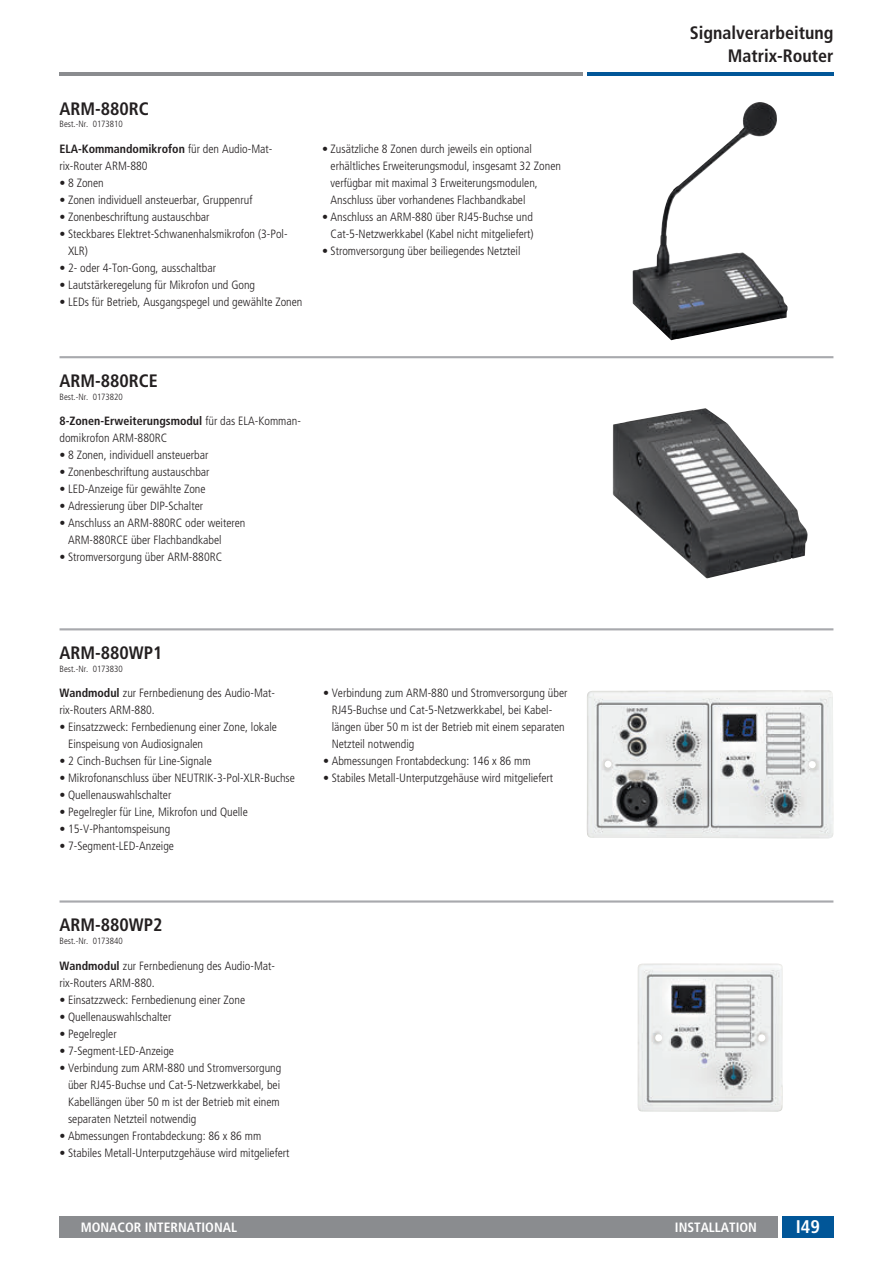
<style>
.page{position:relative;width:893px;height:1263px;background:#fff}
.page>*{position:absolute;margin:0;border:0;box-sizing:border-box;transform-origin:0 0}
.t1{font:700 condensed 18.3px "Frutiger LT Pro";color:#fff}
.t2{font:700 condensed 18px/22.5px "Frutiger LT Pro";color:#231f20;text-align:right}
.t3{font:700 condensed 13.5px "Frutiger LT Pro";color:#fff}
.t4{font:300 condensed 12px/17px "Frutiger LT Pro";color:#231f20}
.t5{font:300 condensed 9px "Frutiger LT Pro";color:#231f20}
.s1{font-weight:700}
</style>
<div class="page">
<hr style="left:587px;top:72px;width:246px;height:3px;background:#015698">
<div style="left:782px;top:1216px;width:51px;height:21px;background:#015698"></div>
<div style="left:60px;top:1216px;width:718px;height:21px;background:#8a8c8f"></div>
<hr style="left:60px;top:72px;width:523px;height:3px;background:#8a8c8f">
<img style="left:633px;top:105px;width:155px;height:235px">
<img style="left:613px;top:408px;width:195px;height:170px">
<hr style="left:60px;top:356px;width:773px;height:2px;background:#a8a9ad">
<img style="left:586px;top:690px;width:247px;height:148px">
<hr style="left:60px;top:628px;width:773px;height:2px;background:#a8a9ad">
<img style="left:637px;top:963px;width:146px;height:149px">
<hr style="left:60px;top:900px;width:773px;height:2px;background:#a8a9ad">
<h2 class="t2" style="left:60px;top:97px;width:91px">ARM-880RC</h2>
<p class="t5" style="left:60px;top:119px;width:65px">Best.-Nr. 0173810</p>
<p class="t4" style="left:60px;top:141px;width:214px"><span class="s1">ELA-Kommandomikrofon</span> für den Audio-Mat&shy;rix-Router ARM‑880</p>
<p class="t4" style="left:60px;top:175px;width:46px">• 8 Zonen</p>
<p class="t4" style="left:60px;top:192px;width:194px">• Zonen individuell ansteuerbar, Gruppenruf</p>
<p class="t4" style="left:60px;top:209px;width:152px">• Zonenbeschriftung austauschbar</p>
<p class="t4" style="left:68px;top:226px;width:221px;text-indent:-9px">• Steckbares Elektret-Schwanenhalsmikrofon (3-Pol-<br>XLR)</p>
<p class="t4" style="left:60px;top:260px;width:158px">• 2- oder 4-Ton-Gong, ausschaltbar</p>
<p class="t4" style="left:60px;top:277px;width:197px">• Lautstärkeregelung für Mikrofon und Gong</p>
<p class="t4" style="left:60px;top:294px;width:244px">• LEDs für Betrieb, Ausgangspegel und gewählte Zonen</p>
<p class="t4" style="left:331px;top:141px;width:232px;text-indent:-9px">• Zusätzliche 8 Zonen durch jeweils ein optional erhältliches Erweiterungsmodul, insgesamt 32 Zonen verfügbar mit maximal 3 Erweiterungsmodulen, Anschluss über vorhandenes Flachbandkabel</p>
<p class="t4" style="left:322px;top:209px;width:213px;text-align:right">• Anschluss an ARM‑880 über RJ45-Buchse und<br>Cat-5-Netzwerkkabel (Kabel nicht mitgeliefert)</p>
<p class="t4" style="left:322px;top:243px;width:200px">• Stromversorgung über beiliegendes Netzteil</p>
<h2 class="t2" style="left:60px;top:369px;width:100px">ARM-880RCE</h2>
<p class="t5" style="left:60px;top:391px;width:65px">Best.-Nr. 0173820</p>
<p class="t4" style="left:60px;top:413px;width:243px"><span class="s1">8-Zonen-Erweiterungsmodul</span> für das ELA-Komman&shy;domikrofon ARM‑880RC</p>
<p class="t4" style="left:60px;top:447px;width:150px">• 8 Zonen, individuell ansteuerbar</p>
<p class="t4" style="left:60px;top:464px;width:152px">• Zonenbeschriftung austauschbar</p>
<p class="t4" style="left:60px;top:481px;width:148px">• LED-Anzeige für gewählte Zone</p>
<p class="t4" style="left:60px;top:498px;width:145px">• Adressierung über DIP-Schalter</p>
<p class="t4" style="left:68px;top:515px;width:179px;text-indent:-9px">• Anschluss an ARM‑880RC oder weiteren<br>ARM‑880RCE über Flachbandkabel</p>
<p class="t4" style="left:60px;top:549px;width:164px">• Stromversorgung über ARM‑880RC</p>
<h2 class="t2" style="left:60px;top:642px;width:105px">ARM-880WP1</h2>
<p class="t5" style="left:60px;top:663px;width:65px">Best.-Nr. 0173830</p>
<p class="t4" style="left:60px;top:685px;width:217px"><span class="s1">Wandmodul</span> zur Fernbedienung des Audio-Mat&shy;rix-Routers ARM‑880.</p>
<p class="t4" style="left:68px;top:719px;width:210px;text-indent:-9px">• Einsatzzweck: Fernbedienung einer Zone, lokale<br>Einspeisung von Audiosignalen</p>
<p class="t4" style="left:60px;top:753px;width:154px">• 2 Cinch-Buchsen für Line-Signale</p>
<p class="t4" style="left:60px;top:770px;width:237px">• Mikrofonanschluss über NEUTRIK-3-Pol-XLR-Buchse</p>
<p class="t4" style="left:60px;top:787px;width:113px">• Quellenauswahlschalter</p>
<p class="t4" style="left:60px;top:804px;width:190px">• Pegelregler für Line, Mikrofon und Quelle</p>
<p class="t4" style="left:60px;top:821px;width:112px">• 15-V-Phantomspeisung</p>
<p class="t4" style="left:60px;top:838px;width:116px">• 7-Segment-LED-Anzeige</p>
<h2 class="t2" style="left:60px;top:914px;width:105px">ARM-880WP2</h2>
<p class="t5" style="left:60px;top:936px;width:65px">Best.-Nr. 0173840</p>
<p class="t4" style="left:60px;top:957px;width:217px"><span class="s1">Wandmodul</span> zur Fernbedienung des Audio-Mat&shy;rix-Routers ARM‑880.</p>
<p class="t4" style="left:60px;top:991px;width:187px">• Einsatzzweck: Fernbedienung einer Zone</p>
<p class="t4" style="left:60px;top:1008px;width:113px">• Quellenauswahlschalter</p>
<p class="t4" style="left:60px;top:1025px;width:59px">• Pegelregler</p>
<p class="t4" style="left:60px;top:1042px;width:116px">• 7-Segment-LED-Anzeige</p>
<p class="t4" style="left:68px;top:1059px;width:215px;text-indent:-9px">• Verbindung zum ARM‑880 und Stromversorgung über RJ45-Buchse und Cat-5-Netzwerkkabel, bei Kabellängen über 50 m ist der Betrieb mit einem separaten Netzteil notwendig</p>
<p class="t4" style="left:60px;top:1127px;width:203px">• Abmessungen Frontabdeckung: 86 x 86 mm</p>
<p class="t4" style="left:60px;top:1144px;width:232px">• Stabiles Metall-Unterputzgehäuse wird mitgeliefert</p>
<p class="t4" style="left:332px;top:685px;width:237px;text-indent:-9px">• Verbindung zum ARM‑880 und Stromversorgung über RJ45-Buchse und Cat-5-Netzwerkkabel, bei Kabel&shy;längen über 50 m ist der Betrieb mit einem separaten Netzteil notwendig</p>
<p class="t4" style="left:323px;top:753px;width:209px">• Abmessungen Frontabdeckung: 146 x 86 mm</p>
<p class="t4" style="left:323px;top:770px;width:232px">• Stabiles Metall-Unterputzgehäuse wird mitgeliefert</p>
<h2 class="t2" style="left:690px;top:22px;width:145px">Signalverarbeitung<br>Matrix-Router</h2>
<p class="t3" style="left:81px;top:1219px;width:158px">MONACOR INTERNATIONAL</p>
<p class="t3" style="left:675px;top:1219px;width:83px">INSTALLATION</p>
<h1 class="t1" style="left:796px;top:1216px;width:26px">I49</h1>
</div>
